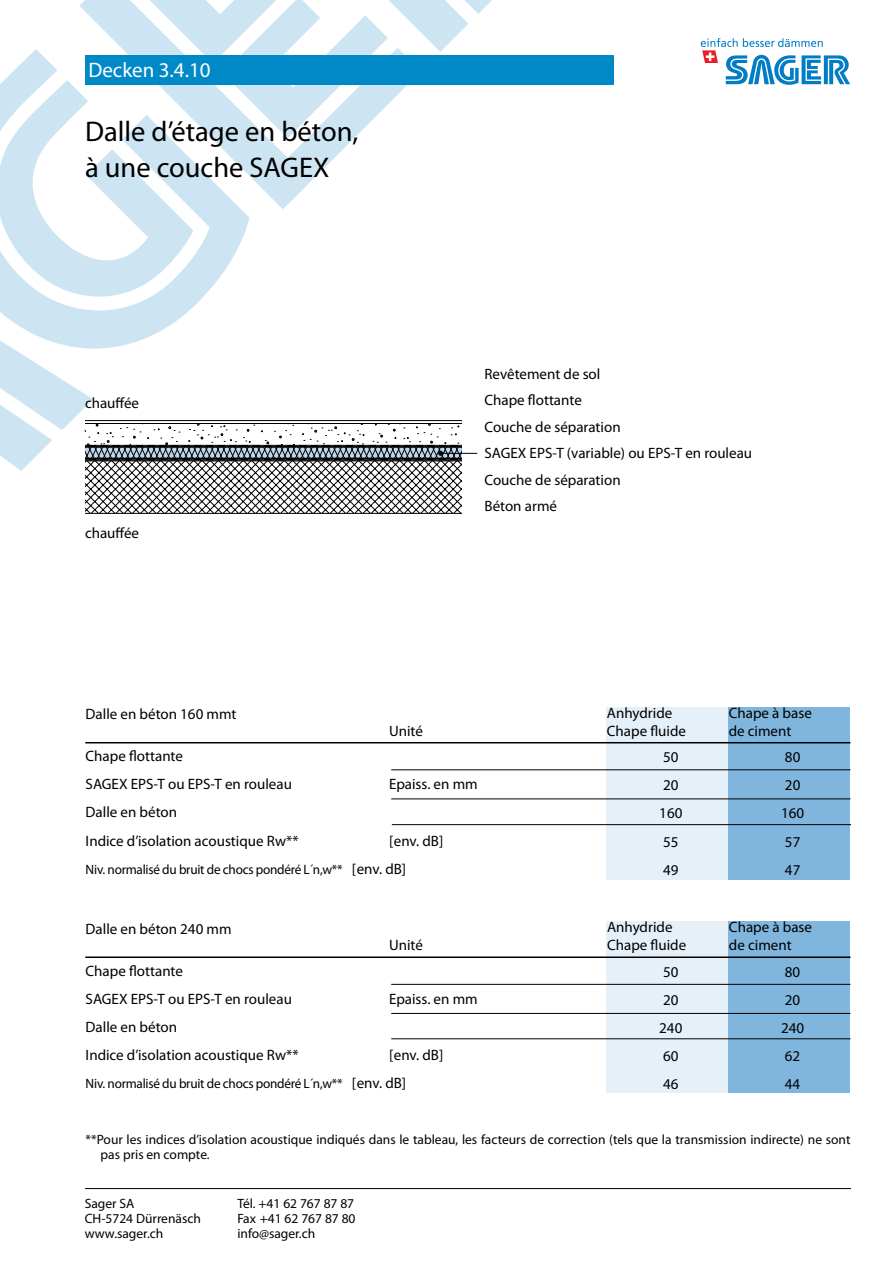
<style>
.page{position:relative;width:893px;height:1263px;background:#fff}
.page>*{position:absolute;margin:0;border:0;box-sizing:border-box;transform-origin:0 0}
.t1{font:28.5px/36px "Myriad Pro";color:#000}
.t2{font:21px "Myriad Pro";color:#fff}
.t3{font:15px/28px "Myriad Pro";color:#000}
.t4{font:13.5px/15px "Myriad Pro";color:#000}
.t5{font:13.5px "Myriad Pro";letter-spacing:-.02em;color:#000}
.s1{font-size:15px}
</style>
<div class="page">
<hr style="left:85px;top:1188px;width:766px;height:1px;background:#000">
<div style="left:728px;top:707px;width:122px;height:172px;background:#80b6dd"></div>
<div style="left:606px;top:707px;width:122px;height:172px;background:#e6f0f8"></div>
<div style="left:728px;top:921px;width:122px;height:172px;background:#80b6dd"></div>
<div style="left:606px;top:921px;width:122px;height:172px;background:#e6f0f8"></div>
<hr style="left:85px;top:956px;width:765px;height:2px;background:#000">
<hr style="left:391px;top:984px;width:459px;height:1px;background:#000">
<hr style="left:391px;top:1013px;width:459px;height:1px;background:#000">
<hr style="left:391px;top:1038px;width:459px;height:1px;background:#000">
<hr style="left:85px;top:742px;width:765px;height:1px;background:#000">
<hr style="left:391px;top:769px;width:459px;height:1px;background:#000">
<hr style="left:391px;top:799px;width:459px;height:1px;background:#000">
<hr style="left:392px;top:824px;width:459px;height:1px;background:#000">
<svg style="left:0;top:0;width:492px;height:514px"></svg>
<hr style="left:441px;top:453px;width:36px;height:1px;background:#000">
<div style="left:85px;top:55px;width:529px;height:30px;background:#0089c7"></div>
<svg style="left:701px;top:38px;width:149px;height:47px"></svg>
<h2 class="t2" style="left:88px;top:57px;width:124px">Decken 3.4.10</h2>
<h1 class="t1" style="left:85px;top:113px;width:275px">Dalle d’étage en béton, à une couche SAGEX</h1>
<p class="t3" style="left:85px;top:389px;width:56px">chauffée</p>
<p class="t3" style="left:85px;top:518px;width:56px">chauffée</p>
<p class="t3" style="left:484px;top:360px;width:269px;line-height:26.5px">Revêtement de sol<br>Chape flottante<br>Couche de séparation<br>SAGEX EPS-T (variable) ou EPS-T en rouleau<br>Couche de séparation<br>Béton armé</p>
<p class="t3" style="left:86px;top:700px;width:152px">Dalle en béton 160 mmt</p>
<p class="t3" style="left:86px;top:742px;width:208px">Chape flottante<br>SAGEX EPS-T ou EPS-T en rouleau</p>
<p class="t3" style="left:389px;top:716px;width:35px">Unité</p>
<p class="t3" style="left:389px;top:770px;width:90px">Epaiss. en mm</p>
<p class="t3" style="left:86px;top:798px;width:214px">Dalle en béton<br>Indice d’isolation acoustique Rw**</p>
<p class="t3" style="left:389px;top:826px;width:56px">[env. dB]</p>
<p class="t5" style="left:86px;top:861px;width:322px">Niv. normalisé du bruit de chocs pondéré L´ n,w** <span class="s1">[env. dB]</span></p>
<p class="t3" style="left:86px;top:914px;width:147px">Dalle en béton 240 mm</p>
<p class="t3" style="left:86px;top:956px;width:208px">Chape flottante<br>SAGEX EPS-T ou EPS-T en rouleau</p>
<p class="t3" style="left:389px;top:931px;width:35px">Unité</p>
<p class="t3" style="left:389px;top:984px;width:90px">Epaiss. en mm</p>
<p class="t3" style="left:86px;top:1013px;width:214px">Dalle en béton<br>Indice d’isolation acoustique Rw**</p>
<p class="t3" style="left:389px;top:1041px;width:56px">[env. dB]</p>
<p class="t5" style="left:86px;top:1075px;width:322px">Niv. normalisé du bruit de chocs pondéré L´ n,w** <span class="s1">[env. dB]</span></p>
<p class="t3" style="left:607px;top:704px;width:81px;line-height:18px">Anhydride<br>Chape fluide</p>
<p class="t3" style="left:659px;top:743px;width:25px">50<br>20<br>160<br>55<br>49</p>
<p class="t3" style="left:781px;top:743px;width:25px">80<br>20<br>160<br>57<br>47</p>
<p class="t3" style="left:729px;top:704px;width:85px;line-height:18px">Chape à base de ciment</p>
<p class="t3" style="left:607px;top:918px;width:81px;line-height:18px">Anhydride<br>Chape fluide</p>
<p class="t3" style="left:729px;top:918px;width:85px;line-height:18px">Chape à base de ciment</p>
<p class="t3" style="left:659px;top:957px;width:25px">50<br>20<br>240<br>60<br>46</p>
<p class="t3" style="left:781px;top:957px;width:25px">80<br>20<br>240<br>62<br>44</p>
<p class="t4" style="left:101px;top:1131px;width:751px;text-indent:-15px">**Pour les indices d’isolation acoustique indiqués dans le tableau, les facteurs de correction (tels que la transmission indirecte) ne sont pas pris en compte.</p>
<p class="t4" style="left:85px;top:1195px;width:118px">Sager SA<br>CH-5724 Dürrenäsch www.sager.ch</p>
<p class="t4" style="left:237px;top:1195px;width:120px;text-align:justify">Tél. +41 62 767 87 87<br>Fax +41 62 767 87 80 info@sager.ch</p>
</div>
